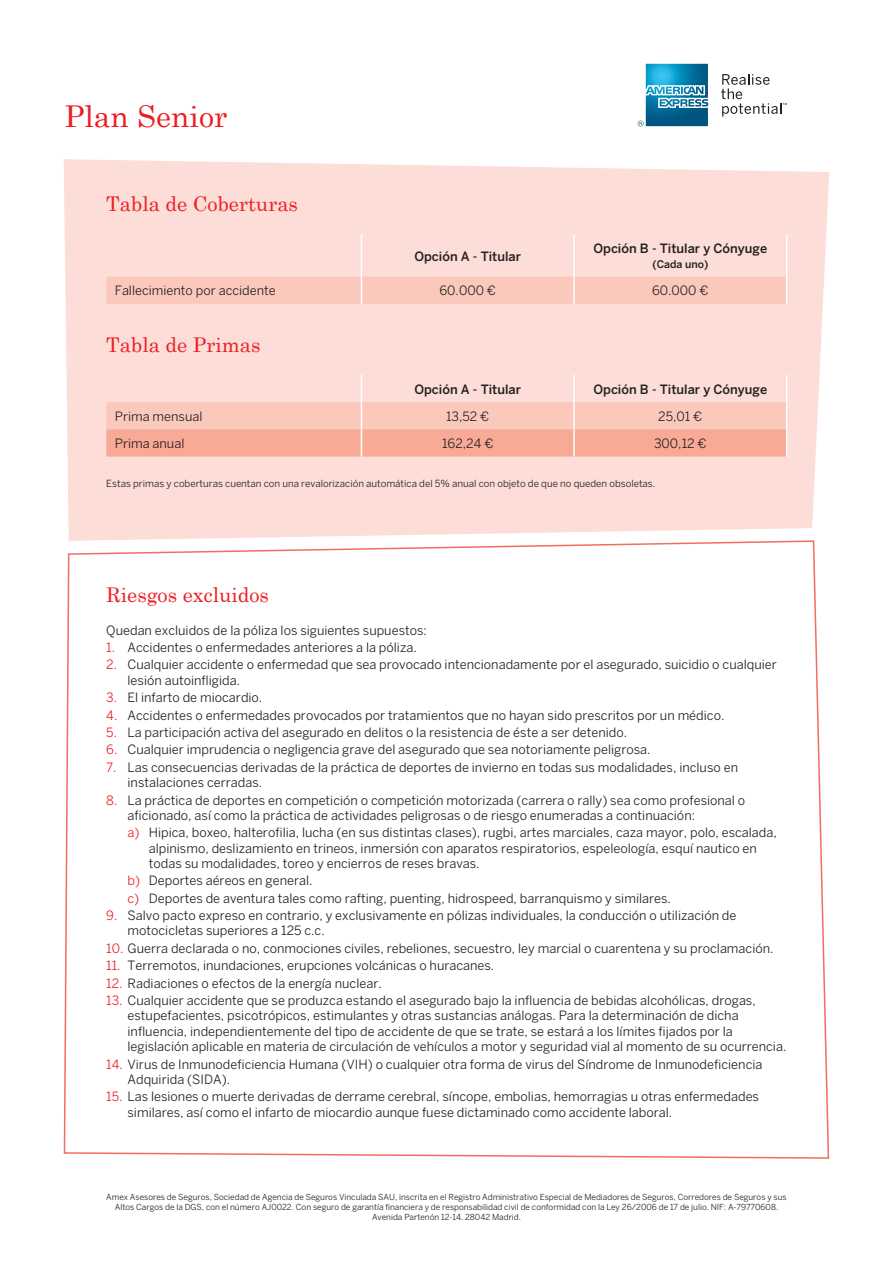
<style>
.page{position:relative;width:893px;height:1263px;background:#fff}
.page>*{position:absolute;margin:0;border:0;box-sizing:border-box;transform-origin:0 0}
.t1{font:30px "Century Schoolbook";color:#ee1d23}
.t2{font:20.25px "Century Schoolbook";color:#ee1d23}
.t3{font:12.75px/15.3px "Benton Sans";color:#231f20}
.t4{font:500 12.75px "Benton Sans";color:#231f20}
.t5{font:500 10.5px "Benton Sans";color:#231f20}
.t6{font:9.75px "Benton Sans";color:#231f20}
.t7{font:8.25px/9.9px "Benton Sans";color:#231f20;text-align:center}
.s1{color:#ee1d23}
</style>
<div class="page">
<svg style="left:637px;top:64px;width:71px;height:62px"></svg>
<svg style="left:721px;top:74px;width:66px;height:43px"></svg>
<div style="left:64px;top:159px;width:765px;height:381px;background:#fcddd7"></div>
<svg style="left:63px;top:540px;width:767px;height:619px"></svg>
<hr style="left:573px;top:234px;width:2px;height:43px;background:#fff">
<div style="left:106px;top:277px;width:681px;height:27px;background:#fbc9bc"></div>
<hr style="left:361px;top:234px;width:1px;height:43px;background:#fff">
<hr style="left:786px;top:234px;width:1px;height:43px;background:#fff">
<svg style="left:106px;top:375px;width:681px;height:82px;background:#fac5b8"></svg>
<p class="t1" style="left:65px;top:98px;width:164px">Plan Senior</p>
<p class="t2" style="left:106px;top:191px;width:193px">Tabla de Coberturas</p>
<p class="t4" style="left:414px;top:248px;width:108px">Opción A - Titular</p>
<p class="t4" style="left:593px;top:241px;width:175px">Opción B - Titular y Cónyuge</p>
<p class="t5" style="left:652px;top:258px;width:57px">(Cada uno)</p>
<p class="t3" style="left:115px;top:283px;width:163px">Fallecimiento por accidente</p>
<p class="t3" style="left:439px;top:283px;width:58px">60.000 €</p>
<p class="t3" style="left:652px;top:283px;width:58px">60.000 €</p>
<p class="t2" style="left:106px;top:332px;width:156px">Tabla de Primas</p>
<p class="t4" style="left:414px;top:381px;width:108px">Opción A - Titular</p>
<p class="t4" style="left:593px;top:381px;width:175px">Opción B - Titular y Cónyuge</p>
<p class="t3" style="left:115px;top:408px;width:89px">Prima mensual</p>
<p class="t3" style="left:446px;top:408px;width:45px">13,52 €</p>
<p class="t3" style="left:658px;top:408px;width:46px">25,01 €</p>
<p class="t3" style="left:115px;top:436px;width:71px">Prima anual</p>
<p class="t3" style="left:442px;top:436px;width:53px">162,24 €</p>
<p class="t3" style="left:654px;top:436px;width:54px">300,12 €</p>
<p class="t6" style="left:106px;top:477px;width:551px">Estas primas y coberturas cuentan con una revalorización automática del 5% anual con objeto de que no queden obsoletas.</p>
<p class="t2" style="left:106px;top:582px;width:164px">Riesgos excluidos</p>
<p class="t3" style="left:106px;top:622px;width:322px">Quedan excluidos de la póliza los siguientes supuestos:</p>
<p class="t3" style="left:106px;top:639px;width:312px"><span class="s1">1.</span> Accidentes o enfermedades anteriores a la póliza.</p>
<p class="t3" style="left:128px;top:657px;width:651px;text-indent:-21px"><span class="s1">2.</span> Cualquier accidente o enfermedad que sea provocado intencionadamente por el asegurado, suicidio o cualquier lesión autoinfligida.</p>
<p class="t3" style="left:106px;top:690px;width:158px"><span class="s1">3.</span> El infarto de miocardio.</p>
<p class="t3" style="left:106px;top:707px;width:620px"><span class="s1">4.</span> Accidentes o enfermedades provocados por tratamientos que no hayan sido prescritos por un médico.</p>
<p class="t3" style="left:106px;top:724px;width:523px"><span class="s1">5.</span> La participación activa del asegurado en delitos o la resistencia de éste a ser detenido.</p>
<p class="t3" style="left:106px;top:742px;width:546px"><span class="s1">6.</span> Cualquier imprudencia o negligencia grave del asegurado que sea notoriamente peligrosa.</p>
<p class="t3" style="left:128px;top:759px;width:612px;text-indent:-21px"><span class="s1">7.</span> Las consecuencias derivadas de la práctica de deportes de invierno en todas sus modalidades, incluso en instalaciones cerradas.</p>
<p class="t3" style="left:128px;top:792px;width:619px;text-indent:-21px"><span class="s1">8.</span> La práctica de deportes en competición o competición motorizada (carrera o rally) sea como profesional o aficionado, así como la práctica de actividades peligrosas o de riesgo enumeradas a continuación:</p>
<p class="t3" style="left:149px;top:825px;width:630px;text-indent:-21px"><span class="s1">a)</span> Hipica, boxeo, halterofilia, lucha (en sus distintas clases), rugbi, artes marciales, caza mayor, polo, escalada, alpinismo, deslizamiento en trineos, inmersión con aparatos respiratorios, espeleología, esquí nautico en todas su modalidades, toreo y encierros de reses bravas.</p>
<p class="t3" style="left:128px;top:873px;width:187px"><span class="s1">b)</span> Deportes aéreos en general.</p>
<p class="t3" style="left:128px;top:890px;width:545px"><span class="s1">c)</span> Deportes de aventura tales como rafting, puenting, hidrospeed, barranquismo y similares.</p>
<p class="t3" style="left:128px;top:908px;width:610px;text-indent:-21px"><span class="s1">9.</span> Salvo pacto expreso en contrario, y exclusivamente en pólizas individuales, la conducción o utilización de motocicletas superiores a 125 c.c.</p>
<p class="t3" style="left:106px;top:940px;width:669px"><span class="s1">10.</span> Guerra declarada o no, conmociones civiles, rebeliones, secuestro, ley marcial o cuarentena y su proclamación.</p>
<p class="t3" style="left:106px;top:958px;width:390px"><span class="s1">11.</span> Terremotos, inundaciones, erupciones volcánicas o huracanes.</p>
<p class="t3" style="left:106px;top:975px;width:277px"><span class="s1">12.</span> Radiaciones o efectos de la energía nuclear.</p>
<p class="t3" style="left:128px;top:993px;width:660px;text-indent:-21px"><span class="s1">13.</span> Cualquier accidente que se produzca estando el asegurado bajo la influencia de bebidas alcohólicas, drogas, estupefacientes, psicotrópicos, estimulantes y otras sustancias análogas. Para la determinación de dicha influencia, independientemente del tipo de accidente de que se trate, se estará a los límites fijados por la legislación aplicable en materia de circulación de vehículos a motor y seguridad vial al momento de su ocurrencia.</p>
<p class="t3" style="left:128px;top:1056px;width:636px;text-indent:-21px"><span class="s1">14.</span> Virus de Inmunodeficiencia Humana (VIH) o cualquier otra forma de virus del Síndrome de Inmunodeficiencia<br>Adquirida (SIDA).</p>
<p class="t3" style="left:128px;top:1089px;width:633px;text-indent:-21px"><span class="s1">15.</span> Las lesiones o muerte derivadas de derrame cerebral, síncope, embolias, hemorragias u otras enfermedades similares, así como el infarto de miocardio aunque fuese dictaminado como accidente laboral.</p>
<p class="t7" style="left:106px;top:1192px;width:682px">Amex Asesores de Seguros, Sociedad de Agencia de Seguros Vinculada SAU, inscrita en el Registro Administrativo Especial de Mediadores de Seguros, Corredores de Seguros y sus<br>Altos Cargos de la DGS, con el número AJ0022. Con seguro de garantía financiera y de responsabilidad civil de conformidad con la Ley 26/2006 de 17 de julio. NIF: A-79770608.<br>Avenida Partenón 12-14. 28042 Madrid.</p>
</div>
